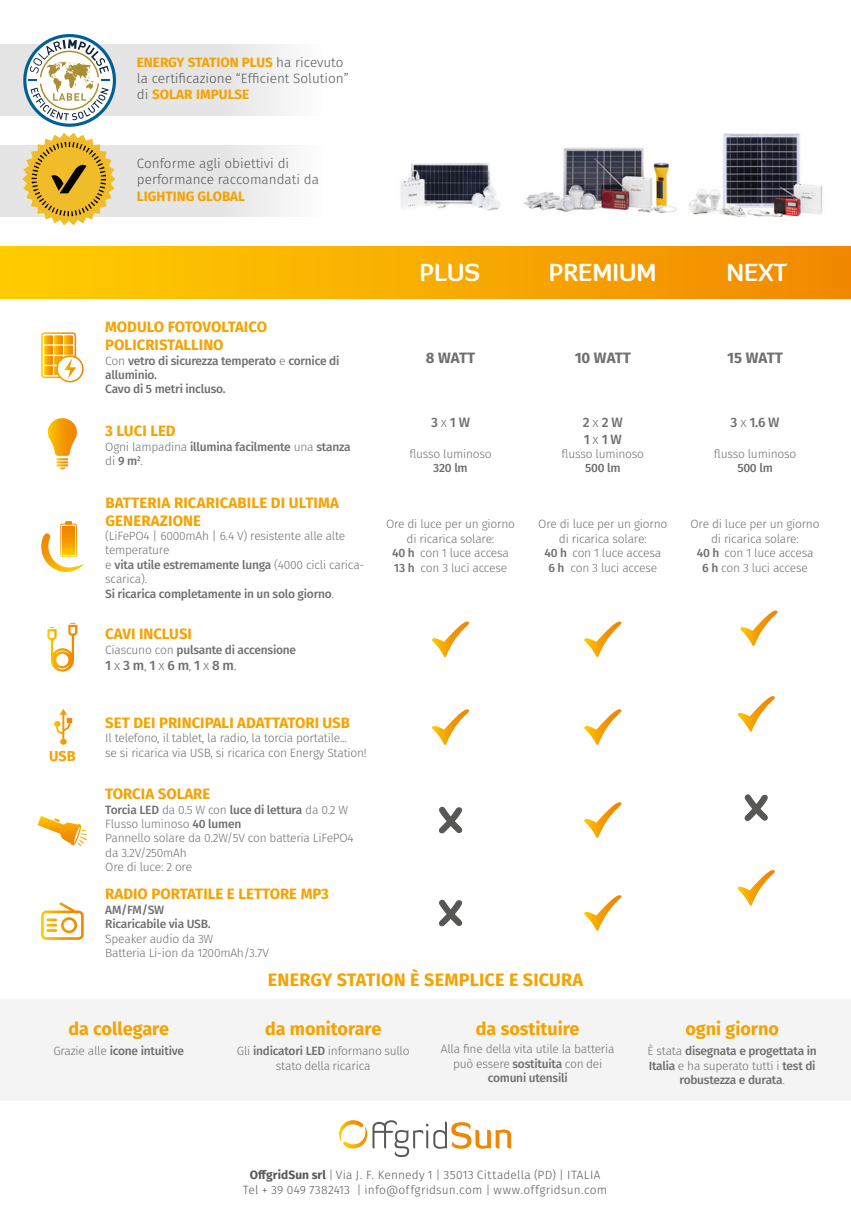
<style>
.page{position:relative;width:851px;height:1221px;background:#fff}
.page>*{position:absolute;margin:0;border:0;box-sizing:border-box;transform-origin:0 0}
.t1{font:700 24px "Diavlo";color:#fff}
.t2{font:700 18px "Fira Sans";color:#f6a200}
.t3{font:700 15px/18px "Fira Sans";color:#f6a200}
.t4{font:700 15px "Fira Sans";color:#706f6f}
.t5{font:700 14.4px "Fira Sans";color:#f6a200}
.t6{font:300 13.5px/16.2px "Fira Sans";color:#575756}
.t7{font:500 13.5px/16.2px "Fira Sans";color:#706f6f}
.t8{font:700 13.5px "Fira Sans";color:#f6a200}
.t9{font:300 12px/14.4px "Fira Sans";letter-spacing:-.02em;color:#706f6f;text-align:center}
.t10{font:500 12px/14.4px "Fira Sans";letter-spacing:-.02em;color:#706f6f}
.t11{font:12px/15px "Fira Sans OT Light";letter-spacing:.02em;color:#59595c;text-align:center}
.s1{font-weight:700;color:#f6a200}
.s2{font-weight:300}
.s3{font-weight:500}
.s4{font-weight:300;font-size:12px}
.s5{font-family:"Fira Sans";font-weight:700}
</style>
<div class="page">
<svg style="left:41px;top:332px;width:43px;height:51px"></svg>
<svg style="left:48px;top:418px;width:29px;height:51px"></svg>
<div style="left:60px;top:523px;width:17px;height:33px;border:1px solid #fff;border-radius:2px"></div>
<svg style="left:65px;top:521px;width:7px;height:3px"></svg>
<div style="left:63px;top:526px;width:11px;height:28px;background:#f18800"></div>
<svg style="left:41px;top:533px;width:43px;height:39px"></svg>
<svg style="left:47px;top:622px;width:30px;height:50px"></svg>
<svg style="left:432px;top:621px;width:37px;height:36px"></svg>
<svg style="left:584px;top:621px;width:37px;height:36px"></svg>
<svg style="left:54px;top:709px;width:18px;height:35px"></svg>
<svg style="left:432px;top:709px;width:37px;height:36px"></svg>
<svg style="left:584px;top:709px;width:37px;height:36px"></svg>
<svg style="left:38px;top:816px;width:49px;height:29px"></svg>
<svg style="left:439px;top:806px;width:23px;height:27px"></svg>
<svg style="left:584px;top:802px;width:37px;height:35px"></svg>
<svg style="left:41px;top:902px;width:43px;height:37px"></svg>
<svg style="left:439px;top:899px;width:23px;height:27px"></svg>
<svg style="left:584px;top:895px;width:37px;height:35px"></svg>
<div style="left:0;top:247px;width:850px;height:51px;background:linear-gradient(to right,#ffcf00,#f18a00)"></div>
<svg style="left:0;top:44px;width:286px;height:71px;background:#e7e7e7"></svg>
<svg style="left:0;top:145px;width:286px;height:72px;background:#e7e7e7"></svg>
<svg style="left:23px;top:34px;width:93px;height:93px"></svg>
<svg style="left:740px;top:610px;width:37px;height:36px"></svg>
<svg style="left:737px;top:696px;width:38px;height:35px"></svg>
<svg style="left:744px;top:794px;width:23px;height:26px"></svg>
<svg style="left:737px;top:870px;width:38px;height:35px"></svg>
<img style="left:689px;top:133px;width:134px;height:84px">
<img style="left:523px;top:147px;width:154px;height:66px">
<img style="left:400px;top:163px;width:101px;height:48px">
<svg style="left:22px;top:133px;width:93px;height:92px;background:#dcbb5f"></svg>
<div style="left:0;top:999px;width:850px;height:101px;background:#f4f4f4"></div>
<svg style="left:339px;top:1120px;width:172px;height:36px"></svg>
<p class="t6" style="left:137px;top:54px;width:213px"><span class="s1">ENERGY STATION PLUS</span> ha ricevuto la certificazione “Efficient Solution” di <span class="s1">SOLAR IMPULSE</span></p>
<p class="t6" style="left:137px;top:155px;width:183px">Conforme agli obiettivi di performance raccomandati da</p>
<p class="t8" style="left:137px;top:184px;width:110px">LIGHTING GLOBAL</p>
<h1 class="t1" style="left:419px;top:257px;width:62px">PLUS</h1>
<h1 class="t1" style="left:549px;top:257px;width:109px">PREMIUM</h1>
<h1 class="t1" style="left:726px;top:257px;width:62px">NEXT</h1>
<p class="t3" style="left:105px;top:317px;width:163px">MODULO FOTOVOLTAICO<br>POLICRISTALLINO</p>
<p class="t10" style="left:105px;top:352px;width:235px"><span class="s2">Con</span> vetro di sicurezza temperato <span class="s2">e</span> cornice di alluminio.<br>Cavo di 5 metri incluso.</p>
<p class="t4" style="left:426px;top:345px;width:51px">8 WATT</p>
<p class="t4" style="left:574px;top:345px;width:58px">10 WATT</p>
<p class="t4" style="left:727px;top:345px;width:57px">15 WATT</p>
<p class="t3" style="left:105px;top:421px;width:72px">3 LUCI LED</p>
<p class="t10" style="left:105px;top:438px;width:247px"><span class="s2">Ogni lampadina</span> illumina facilmente <span class="s2">una</span> stanza <span class="s2">di</span> 9 m<sup>2</sup><span class="s2">.</span></p>
<p class="t7" style="left:431px;top:414px;width:40px">3 <span class="s2">x</span> 1 W</p>
<p class="t9" style="left:409px;top:446px;width:84px">flusso luminoso</p>
<p class="t10" style="left:433px;top:460px;width:36px">320 lm</p>
<p class="t7" style="left:583px;top:414px;width:41px">2<span class="s2">x</span> 2 W<br>1<span class="s2">x</span> 1 W</p>
<p class="t9" style="left:561px;top:446px;width:84px">flusso luminoso</p>
<p class="t10" style="left:585px;top:460px;width:37px">500 lm</p>
<p class="t7" style="left:730px;top:414px;width:50px">3 <span class="s2">x</span> 1.6 W</p>
<p class="t9" style="left:713px;top:446px;width:84px">flusso luminoso</p>
<p class="t10" style="left:737px;top:460px;width:37px">500 lm</p>
<p class="t5" style="left:49px;top:743px;width:28px">USB</p>
<p class="t3" style="left:105px;top:492px;width:235px">BATTERIA RICARICABILE DI ULTIMA<br>GENERAZIONE</p>
<p class="t9" style="left:105px;top:528px;width:260px;text-align:left">(LiFePO4 | 6000mAh | 6.4 V) resistente alle alte temperature<br>e <span class="s3">vita utile estremamente lunga</span> (4000 cicli carica&shy;scarica).<br><span class="s3">Si ricarica completamente in un solo giorno</span>.</p>
<p class="t9" style="left:386px;top:517px;width:130px">Ore di luce per un giorno di ricarica solare:<br><span class="s3">40 h</span> con 1 luce accesa<br><span class="s3">13 h</span> con 3 luci accese</p>
<p class="t9" style="left:538px;top:517px;width:130px">Ore di luce per un giorno di ricarica solare:<br><span class="s3">40 h</span> con 1 luce accesa<br><span class="s3">6 h</span> con 3 luci accese</p>
<p class="t9" style="left:690px;top:517px;width:130px">Ore di luce per un giorno di ricarica solare:<br><span class="s3">40 h</span> con 1 luce accesa<br><span class="s3">6 h</span> con 3 luci accese</p>
<p class="t3" style="left:105px;top:624px;width:88px">CAVI INCLUSI</p>
<p class="t10" style="left:105px;top:641px;width:192px"><span class="s2">Ciascuno con</span> pulsante di accensione</p>
<p class="t7" style="left:105px;top:656px;width:133px">1 <span class="s2">x</span> 3 m<span class="s4">,</span> 1 <span class="s2">x</span> 6 m<span class="s4">,</span> 1 <span class="s2">x</span> 8 m<span class="s2">.</span></p>
<p class="t3" style="left:105px;top:712px;width:246px">SET DEI PRINCIPALI ADATTATORI USB</p>
<p class="t9" style="left:105px;top:730px;width:263px;text-align:left">Il telefono, il tablet, la radio, la torcia portatile...<br>se si ricarica via USB, si ricarica con Energy Station!</p>
<p class="t3" style="left:105px;top:783px;width:107px">TORCIA SOLARE</p>
<p class="t9" style="left:105px;top:802px;width:250px;text-align:left"><span class="s3">Torcia LED</span> da 0.5 W con <span class="s3">luce di lettura</span> da 0.2 W<br>Flusso luminoso <span class="s3">40 lumen<br></span>Pannello solare da 0.2W/5V con batteria LiFePO4 da 3.2V/250mAh<br>Ore di luce: 2 ore</p>
<p class="t3" style="left:105px;top:884px;width:225px">RADIO PORTATILE E LETTORE MP3</p>
<p class="t10" style="left:105px;top:901px;width:107px">AM/FM/SW<br>Ricaricabile via USB.</p>
<p class="t9" style="left:105px;top:931px;width:165px;text-align:left">Speaker audio da 3W<br>Batteria Li-ion da 1200mAh/3.7V</p>
<h2 class="t2" style="left:268px;top:964px;width:316px">ENERGY STATION È SEMPLICE E SICURA</h2>
<h2 class="t2" style="left:68px;top:1013px;width:102px">da collegare</h2>
<p class="t10" style="left:53px;top:1043px;width:132px"><span class="s2">Grazie alle</span> icone intuitive</p>
<h2 class="t2" style="left:265px;top:1013px;width:118px">da monitorare</h2>
<h2 class="t2" style="left:476px;top:1013px;width:105px">da sostituire</h2>
<h2 class="t2" style="left:685px;top:1013px;width:95px">ogni giorno</h2>
<p class="t9" style="left:237px;top:1043px;width:174px">Gli <span class="s3">indicatori LED</span> informano sullo stato della ricarica</p>
<p class="t9" style="left:441px;top:1041px;width:175px">Alla fine della vita utile la batteria può essere <span class="s3">sostituita</span> con dei <span class="s3">comuni utensili</span></p>
<p class="t10" style="left:647px;top:1043px;width:171px;text-align:center"><span class="s2">È stata</span> disegnata e progettata in<br>Italia <span class="s2">e ha superato tutti i</span> test di robustezza e durata<span class="s2">.</span></p>
<p class="t11" style="left:243px;top:1168px;width:366px"><span class="s5">OffgridSun srl</span> | Via J. F. Kennedy 1 | 35013 Cittadella (PD) | ITALIA<br>Tel + 39 049 7382413 | info@offgridsun.com | www.offgridsun.com</p>
</div>
